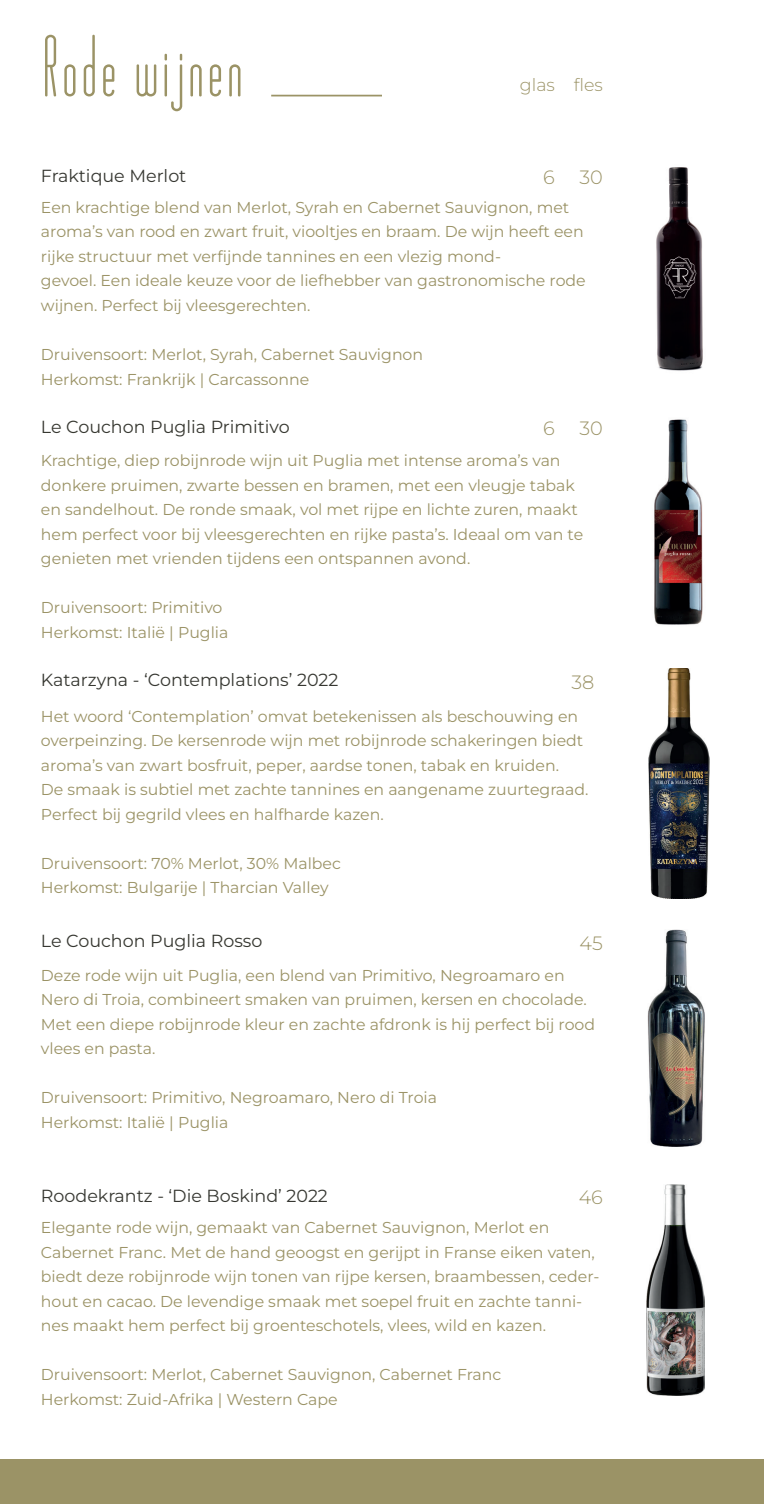
<style>
.page{position:relative;width:764px;height:1504px;background:#fff}
.page>*{position:absolute;margin:0;border:0;box-sizing:border-box;transform-origin:0 0}
.t1{font:82.25px "Matchbook";color:#9b9366}
.t2{font:300 19.25px "Montserrat";color:#9b9366}
.t3{font:17.5px "Montserrat";color:#373832}
.t4{font:17.5px "Montserrat";color:#373831}
.t5{font:300 17.5px "Montserrat";color:#9b9366}
.t6{font:15.75px/24.5px "Montserrat";color:#9b9366}
.s1{color:#373832}
</style>
<div class="page">
<div style="left:0;top:1458px;width:764px;height:45px;background:#9b9366"></div>
<hr style="left:271px;top:95px;width:111px;height:1px;background:#9b9366">
<img style="left:654px;top:419px;width:49px;height:206px">
<img style="left:656px;top:167px;width:47px;height:204px">
<img style="left:647px;top:929px;width:58px;height:218px">
<img style="left:647px;top:1184px;width:57px;height:211px">
<img style="left:649px;top:668px;width:61px;height:230px">
<h1 class="t1" style="left:41px;top:24px;width:205px">Rode wijnen</h1>
<p class="t5" style="left:520px;top:73px;width:84px">glas fles</p>
<p class="t3" style="left:41px;top:163px;width:147px">Fraktique Merlot</p>
<p class="t6" style="left:41px;top:194px;width:546px">Een krachtige blend van Merlot, Syrah en Cabernet Sauvignon, met aroma’s van rood en zwart fruit, viooltjes en braam. De wijn heeft een rijke structuur met verfijnde tannines en een vlezig mond-<br>gevoel. Een ideale keuze voor de liefhebber van gastronomische rode wijnen. Perfect bij vleesgerechten.</p>
<p class="t6" style="left:41px;top:341px;width:384px">Druivensoort: Merlot, Syrah, Cabernet Sauvignon<br>Herkomst: Frankrijk | Carcassonne</p>
<p class="t2" style="left:543px;top:164px;width:13px">6</p>
<p class="t2" style="left:579px;top:164px;width:25px">30</p>
<p class="t4" style="left:41px;top:414px;width:250px">Le Couchon Puglia Primitivo</p>
<p class="t6" style="left:41px;top:448px;width:544px">Krachtige, diep robijnrode wijn uit Puglia met intense aroma’s van donkere pruimen, zwarte bessen en bramen, met een vleugje tabak en sandelhout. De ronde smaak, vol met rijpe en lichte zuren, maakt hem perfect voor bij vleesgerechten en rijke pasta’s. Ideaal om van te genieten met vrienden tijdens een ontspannen avond.</p>
<p class="t6" style="left:41px;top:595px;width:189px">Druivensoort: Primitivo<br>Herkomst: Italië | Puglia</p>
<p class="t2" style="left:543px;top:415px;width:13px">6</p>
<p class="t2" style="left:579px;top:415px;width:25px">30</p>
<p class="t3" style="left:41px;top:667px;width:299px">Katarzyna - ‘Contemplations’ 2022</p>
<p class="t6" style="left:41px;top:703px;width:549px">Het woord ‘Contemplation’ omvat betekenissen als beschouwing en overpeinzing. De kersenrode wijn met robijnrode schakeringen biedt aroma’s van zwart bosfruit, peper, aardse tonen, tabak en kruiden.<br>De smaak is subtiel met zachte tannines en aangename zuurtegraad.<br>Perfect bij gegrild vlees en halfharde kazen.</p>
<p class="t6" style="left:41px;top:850px;width:302px">Druivensoort: 70% Merlot, 30% Malbec<br>Herkomst: Bulgarije | Tharcian Valley</p>
<p class="t2" style="left:572px;top:668px;width:24px">38</p>
<p class="t4" style="left:41px;top:928px;width:223px"><span class="s1">Le C</span>ouchon Puglia Rosso</p>
<p class="t6" style="left:41px;top:962px;width:556px">Deze rode wijn uit Puglia, een blend van Primitivo, Negroamaro en Nero di Troia, combineert smaken van pruimen, kersen en chocolade.<br>Met een diepe robijnrode kleur en zachte afdronk is hij perfect bij rood vlees en pasta.</p>
<p class="t6" style="left:41px;top:1084px;width:398px">Druivensoort: Primitivo, Negroamaro, Nero di Troia<br>Herkomst: Italië | Puglia</p>
<p class="t2" style="left:580px;top:929px;width:25px">45</p>
<p class="t3" style="left:41px;top:1183px;width:288px">Roodekrantz - ‘Die Boskind’ 2022</p>
<p class="t6" style="left:41px;top:1214px;width:560px">Elegante rode wijn, gemaakt van Cabernet Sauvignon, Merlot en Cabernet Franc. Met de hand geoogst en gerijpt in Franse eiken vaten, biedt deze robijnrode wijn tonen van rijpe kersen, braambessen, ceder&shy;hout en cacao. De levendige smaak met soepel fruit en zachte tanni&shy;nes maakt hem perfect bij groenteschotels, vlees, wild en kazen.</p>
<p class="t6" style="left:41px;top:1361px;width:462px">Druivensoort: Merlot, Cabernet Sauvignon, Cabernet Franc<br>Herkomst: Zuid-Afrika | Western Cape</p>
<p class="t2" style="left:579px;top:1184px;width:26px">46</p>
</div>
